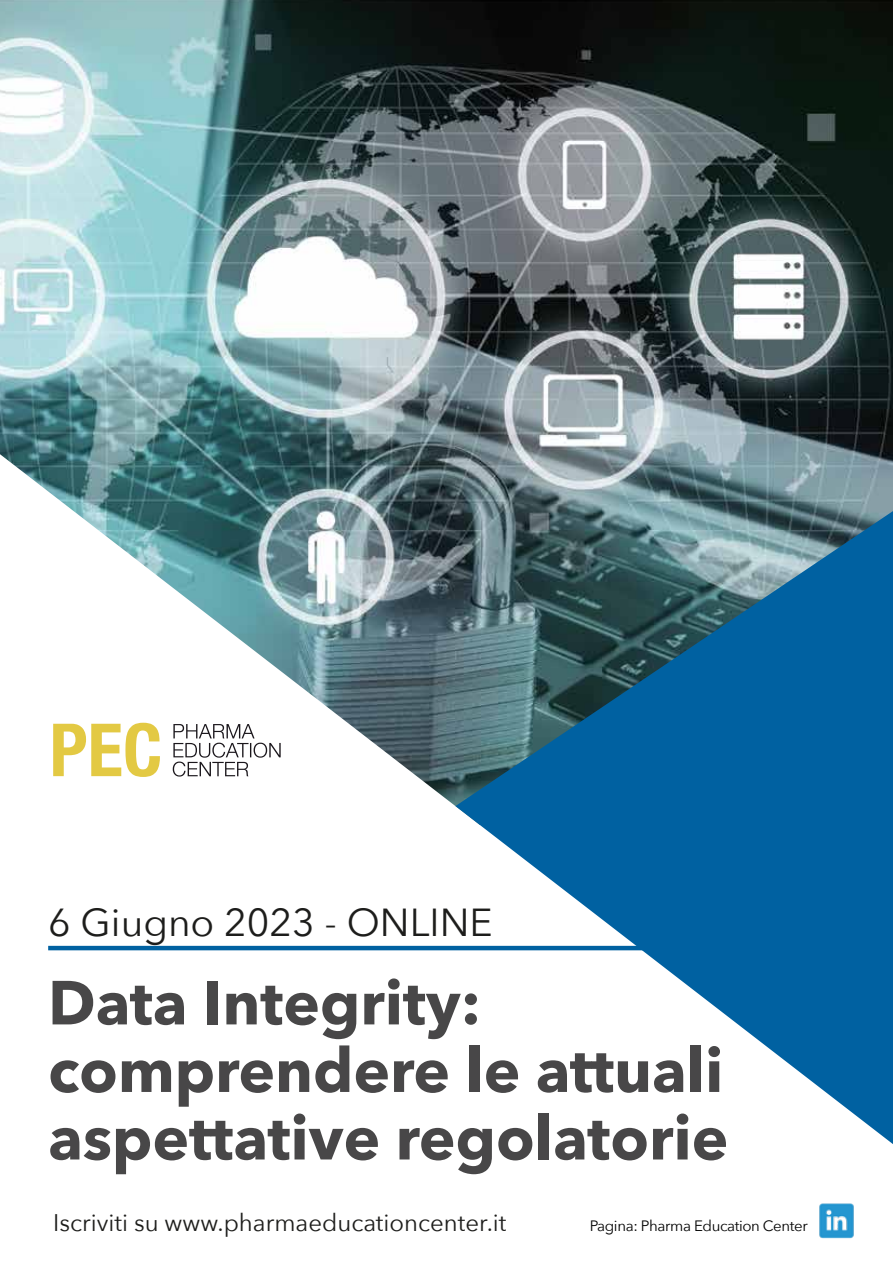
<style>
.page{position:relative;width:893px;height:1263px;background:#fff}
.page>*{position:absolute;margin:0;border:0;box-sizing:border-box;transform-origin:0 0}
.t1{font:700 61.5px/67.5px "Avenir Next";color:#484748}
.t2{font:39px "Avenir Next";color:#1d1d1b}
.t3{font:24px "Avenir Next";color:#1d1d1b}
.t4{font:15px "Avenir Next";letter-spacing:-.025em;color:#000101}
</style>
<div class="page">
<img style="left:0;top:0;width:893px;height:454px">
<svg style="left:0;top:454px;width:893px;height:497px"></svg>
<svg style="left:455px;top:511px;width:438px;height:633px"></svg>
<hr style="left:48px;top:946px;width:603px;height:4px;background:#0061a1">
<svg style="left:53px;top:723px;width:107px;height:54px"></svg>
<svg style="left:173px;top:724px;width:108px;height:52px"></svg>
<img style="left:819px;top:1203px;width:35px;height:36px">
<p class="t2" style="left:48px;top:890px;width:446px">6 Giugno 2023 - ONLINE</p>
<p class="t1" style="left:48px;top:968px;width:682px">Data Integrity: comprendere le attuali aspettative regolatorie</p>
<p class="t3" style="left:53px;top:1202px;width:455px">Iscriviti su www.pharmaeducationcenter.it</p>
<p class="t4" style="left:590px;top:1213px;width:219px">Pagina: Pharma Education Center</p>
</div>
